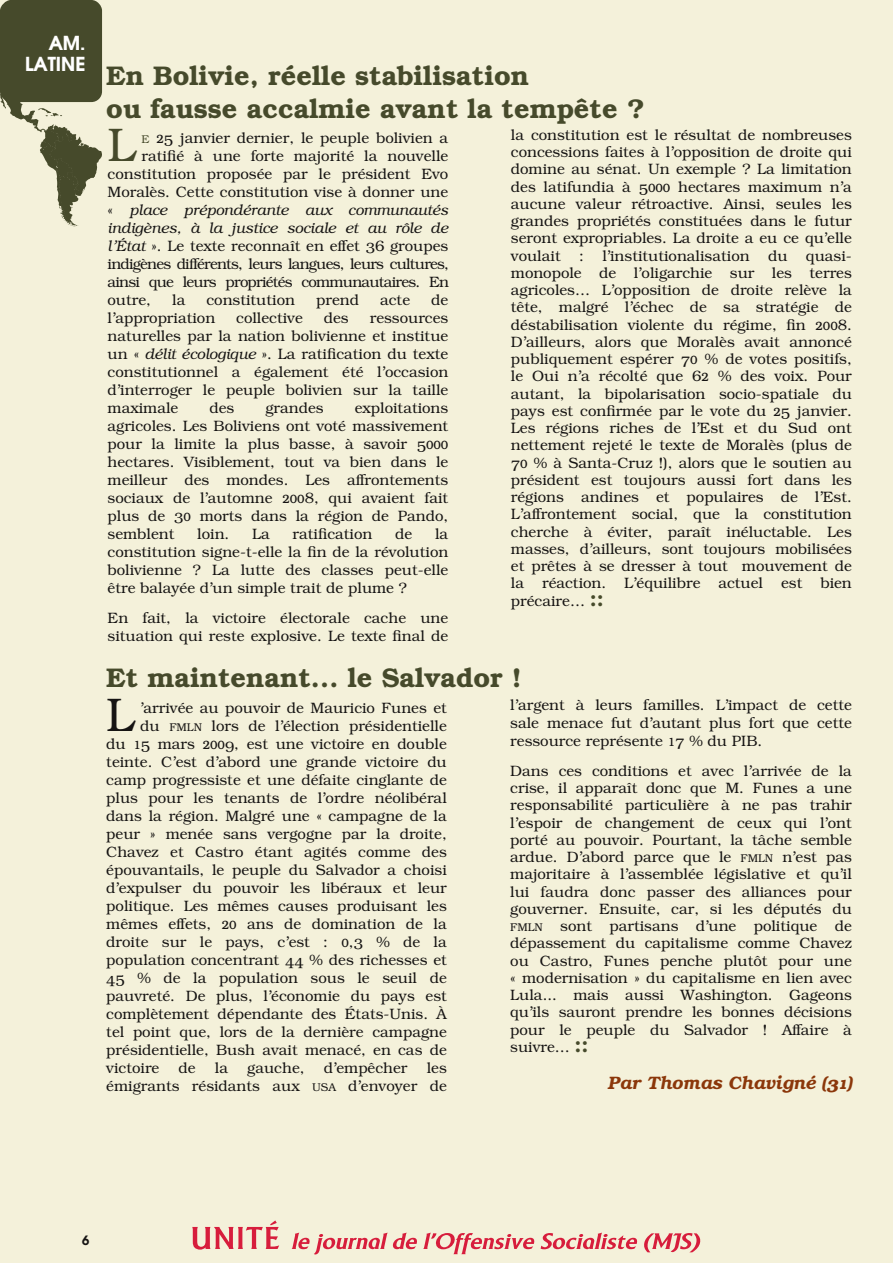
<style>
.page{position:relative;width:893px;height:1263px;background:#f4f1da}
.page>*{position:absolute;margin:0;border:0;box-sizing:border-box;transform-origin:0 0}
.t1{font:47.25px "Kerkis";color:#464a2b}
.t2{font:47.25px "Kerkis";color:#161413}
.t3{font:700 27px/32.4px "Kerkis";color:#464a2b}
.t4{font:700 27px/21.6px "Kerkis Sans";color:#fff;text-align:right}
.t5{font:italic 700 18px "Kerkis";color:#8b370a}
.t6{font:700 18px "Kerkis Sans";color:#161413}
.t7{font:15px/17.2px "Kerkis";color:#161413;text-align:justify}
.t8{font:15px "Kerkis";letter-spacing:-.05em;color:#161413}
.t9{font:italic 15px "Kerkis";color:#161413}
.s1{font-size:11.25px;color:#464a2b}
.s2{font-style:normal}
.s3{font-style:italic}
.s4{font-weight:700;font-size:21px;color:#464a2b}
.s5{font-size:11.25px}
</style>
<div class="page">
<svg style="left:192px;top:1220px;width:87px;height:29px"></svg>
<svg style="left:292px;top:1232px;width:125px;height:22px"></svg>
<svg style="left:423px;top:1232px;width:112px;height:22px"></svg>
<svg style="left:541px;top:1232px;width:160px;height:20px"></svg>
<svg style="left:0;top:0;width:102px;height:227px"></svg>
<h2 class="t4" style="left:25px;top:32px;width:62px">AM.<br>LATINE</h2>
<h2 class="t3" style="left:106px;top:60px;width:540px">En Bolivie, réelle stabilisation<br>ou fausse accalmie avant la tempête ?</h2>
<h1 class="t1" style="left:108px;top:117px;width:30px">L</h1>
<p class="t7" style="left:142px;top:129px;width:308px"><span class="s1">E</span> 25 janvier dernier, le peuple bolivien a</p>
<p class="t7" style="left:142px;top:147px;width:308px">ratifié à une forte majorité la nouvelle</p>
<p class="t7" style="left:108px;top:165px;width:342px">constitution proposée par le président Evo</p>
<p class="t7" style="left:108px;top:183px;width:342px">Moralès. Cette constitution vise à donner une</p>
<p class="t9" style="left:108px;top:201px;width:342px"><span class="s2">«</span> place prépondérante aux communautés</p>
<p class="t9" style="left:108px;top:219px;width:342px">indigènes, à la justice sociale et au rôle de</p>
<p class="t7" style="left:108px;top:237px;width:342px"><span class="s3">l’État</span> ». Le texte reconnaît en effet 36 groupes</p>
<p class="t8" style="left:108px;top:255px;width:343px">indigènes différents, leurs langues, leurs cultures,</p>
<p class="t8" style="left:108px;top:273px;width:343px">ainsi que leurs propriétés communautaires. En</p>
<p class="t7" style="left:108px;top:291px;width:45px">outre,</p>
<p class="t7" style="left:172px;top:291px;width:15px">la</p>
<p class="t7" style="left:206px;top:291px;width:90px">constitution</p>
<p class="t7" style="left:316px;top:291px;width:44px">prend</p>
<p class="t7" style="left:380px;top:291px;width:31px">acte</p>
<p class="t7" style="left:431px;top:291px;width:19px">de</p>
<p class="t7" style="left:108px;top:309px;width:109px">l’appropriation</p>
<p class="t7" style="left:236px;top:309px;width:68px">collective</p>
<p class="t7" style="left:324px;top:309px;width:26px">des</p>
<p class="t7" style="left:108px;top:309px;width:342px;line-height:18px;text-indent:262px">ressources naturelles par la nation bolivienne et institue un « <span class="s3">délit écologique</span> ». La ratification du texte constitutionnel a également été l’occasion d’interroger le peuple bolivien sur la taille maximale</p>
<p class="t7" style="left:108px;top:399px;width:342px;line-height:18px;text-indent:247px">exploitations agricoles. Les Boliviens ont voté massivement pour la limite la plus basse, à savoir 5000 hectares. Visiblement, tout va bien dans le meilleur des mondes. Les affrontements sociaux de l’automne 2008, qui avaient fait plus de 30 morts dans la région de Pando, semblent</p>
<p class="t7" style="left:209px;top:399px;width:26px">des</p>
<p class="t7" style="left:265px;top:399px;width:60px">grandes</p>
<p class="t7" style="left:197px;top:525px;width:34px">loin.</p>
<p class="t7" style="left:252px;top:525px;width:19px">La</p>
<p class="t7" style="left:293px;top:525px;width:81px">ratification</p>
<p class="t7" style="left:395px;top:525px;width:19px">de</p>
<p class="t7" style="left:108px;top:525px;width:342px;line-height:18px;text-indent:328px">la constitution signe-t-elle la fin de la révolution bolivienne ? La lutte des classes peut-elle être balayée d’un simple trait de plume ?</p>
<p class="t7" style="left:108px;top:609px;width:342px">En fait, la victoire électorale cache une situation qui reste explosive. Le texte final de</p>
<p class="t7" style="left:511px;top:126px;width:342px">la constitution est le résultat de nombreuses concessions faites à l’opposition de droite qui domine au sénat. Un exemple ? La limitation des latifundia à 5000 hectares maximum n’a aucune valeur rétroactive. Ainsi, seules les grandes propriétés constituées dans le futur seront expropriables. La droite a eu ce qu’elle voulait : l’institutionalisation du quasi&shy;monopole de l’oligarchie sur les terres agricoles… L’opposition de droite relève la tête, malgré l’échec de sa stratégie de déstabilisation violente du régime, fin 2008.<br>D’ailleurs, alors que Moralès avait annoncé publiquement espérer 70 % de votes positifs, le Oui n’a récolté que 62 % des voix. Pour autant, la bipolarisation socio-spatiale du pays est confirmée par le vote du 25 janvier.<br>Les régions riches de l’Est et du Sud ont nettement rejeté le texte de Moralès (plus de 70 % à Santa-Cruz !), alors que le soutien au président est toujours aussi fort dans les régions andines et populaires de l’Est.<br>L’affrontement social, que la constitution cherche à éviter, paraît inéluctable. Les masses, d’ailleurs, sont toujours mobilisées et prêtes à se dresser à tout mouvement de la réaction. L’équilibre actuel est bien précaire… <span class="s4">::</span></p>
<h2 class="t3" style="left:106px;top:661px;width:417px">Et maintenant... le Salvador !</h2>
<h1 class="t2" style="left:106px;top:687px;width:30px">L</h1>
<p class="t7" style="left:140px;top:699px;width:308px">’arrivée au pouvoir de Mauricio Funes et</p>
<p class="t7" style="left:140px;top:717px;width:308px">du <span class="s5">FMLN</span> lors de l’élection présidentielle</p>
<p class="t7" style="left:106px;top:735px;width:342px">du 15 mars 2009, est une victoire en double</p>
<p class="t7" style="left:106px;top:753px;width:342px">teinte. C’est d’abord une grande victoire du</p>
<p class="t7" style="left:106px;top:771px;width:342px">camp progressiste et une défaite cinglante de</p>
<p class="t7" style="left:106px;top:789px;width:342px">plus pour les tenants de l’ordre néolibéral</p>
<p class="t7" style="left:106px;top:807px;width:342px">dans la région. Malgré une « campagne de la</p>
<p class="t7" style="left:106px;top:825px;width:342px">peur » menée sans vergogne par la droite,</p>
<p class="t7" style="left:106px;top:843px;width:342px">Chavez et Castro étant agités comme des</p>
<p class="t7" style="left:106px;top:861px;width:342px">épouvantails, le peuple du Salvador a choisi</p>
<p class="t7" style="left:106px;top:879px;width:342px">d’expulser du pouvoir les libéraux et leur</p>
<p class="t7" style="left:106px;top:897px;width:342px">politique. Les mêmes causes produisant les</p>
<p class="t7" style="left:106px;top:915px;width:342px">mêmes effets, 20 ans de domination de la</p>
<p class="t7" style="left:106px;top:933px;width:342px">droite sur le pays, c’est : 0,3 % de la</p>
<p class="t7" style="left:106px;top:951px;width:342px">population concentrant 44 % des richesses et</p>
<p class="t7" style="left:106px;top:969px;width:342px">45 % de la population sous le seuil de</p>
<p class="t7" style="left:106px;top:987px;width:342px">pauvreté. De plus, l’économie du pays est</p>
<p class="t7" style="left:106px;top:1005px;width:342px">complètement dépendante des États-Unis. À</p>
<p class="t7" style="left:106px;top:1023px;width:342px">tel point que, lors de la dernière campagne</p>
<p class="t7" style="left:106px;top:1041px;width:342px">présidentielle, Bush avait menacé, en cas de</p>
<p class="t7" style="left:106px;top:1059px;width:55px">victoire</p>
<p class="t7" style="left:179px;top:1059px;width:19px">de</p>
<p class="t7" style="left:215px;top:1059px;width:15px">la</p>
<p class="t7" style="left:247px;top:1059px;width:59px">gauche,</p>
<p class="t7" style="left:324px;top:1059px;width:85px">d’empêcher</p>
<p class="t7" style="left:106px;top:1059px;width:342px;line-height:18px;text-align:right">les<br>émigrants résidants aux <span class="s5">USA</span> d’envoyer de</p>
<p class="t7" style="left:510px;top:696px;width:343px;line-height:18px">l’argent à leurs familles. L’impact de cette sale menace fut d’autant plus fort que cette ressource représente 17 % du PIB.</p>
<p class="t7" style="left:510px;top:762px;width:343px">Dans ces conditions et avec l’arrivée de la crise, il apparaît donc que M. Funes a une responsabilité particulière à ne pas trahir l’espoir de changement de ceux qui l’ont porté au pouvoir. Pourtant, la tâche semble ardue. D’abord parce que le <span class="s5">FMLN</span> n’est pas majoritaire à l’assemblée législative et qu’il lui faudra donc passer des alliances pour gouverner. Ensuite, car, si les députés du <span class="s5">FMLN</span> sont partisans d’une politique de dépassement du capitalisme comme Chavez ou Castro, Funes penche plutôt pour une « modernisation » du capitalisme en lien avec Lula... mais aussi Washington. Gageons qu’ils sauront prendre les bonnes décisions pour le peuple du Salvador ! Affaire à suivre… <span class="s4">::</span></p>
<p class="t5" style="left:608px;top:1072px;width:245px">Par Thomas Chavigné (31)</p>
<p class="t6" style="left:82px;top:1231px;width:9px">6</p>
</div>
